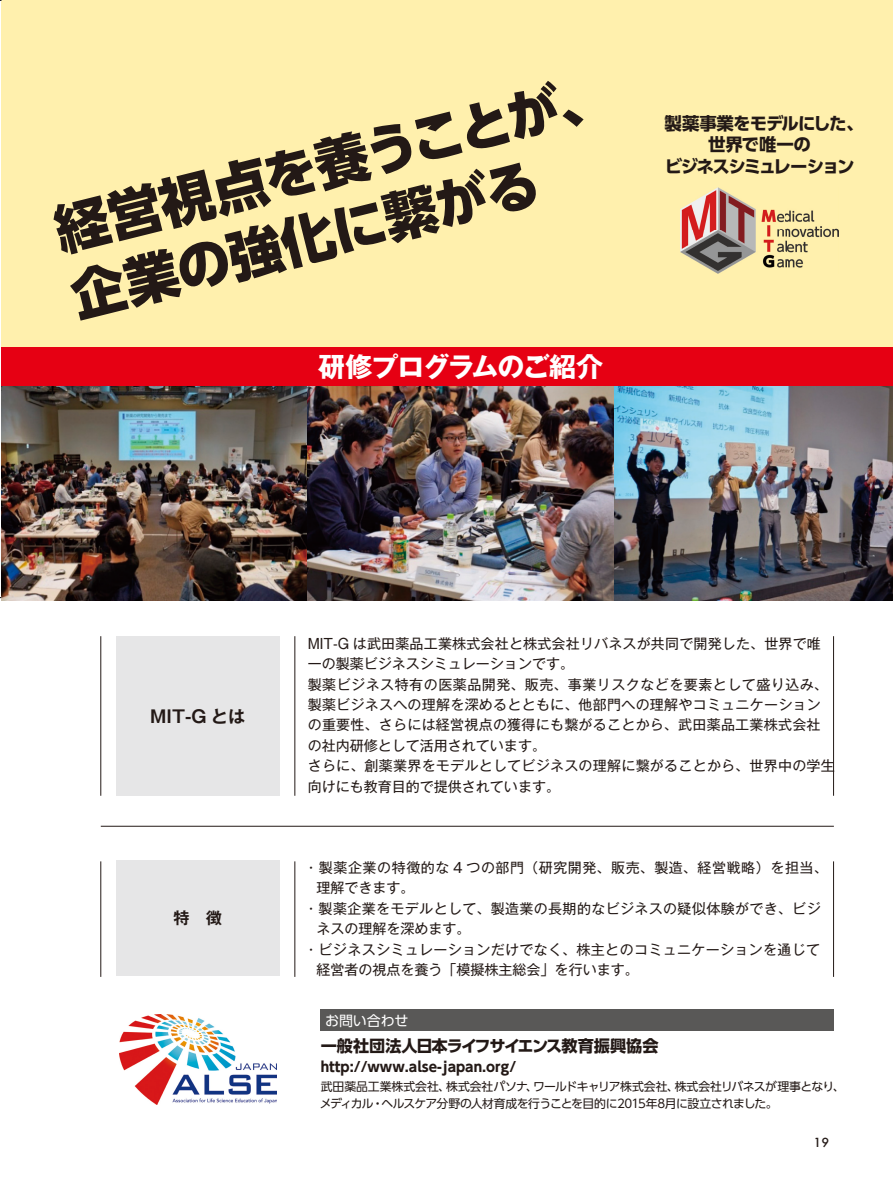
<style>
.page{position:relative;width:893px;height:1178px;background:#fff}
.page>*{position:absolute;margin:0;border:0;box-sizing:border-box;transform-origin:0 0}
.t1{font:800 54.3px/67.9px "UD Shin Go Pro";color:#231916}
.t2{font:700 27px "Gothic MB101 Pro";letter-spacing:-.04em;color:#fff}
.t3{font:700 17.4px/21.3px "UD Shin Go Pro";letter-spacing:-.065em;color:#231916;text-align:center}
.t4{font:700 17.25px "Gothic MB101 Pro De";color:#231916}
.t5{font:700 16.2px "UD Shin Go Pro";letter-spacing:-.05em;color:#231916}
.t6{font:700 16.2px "Gothic MB101 Pro De";color:#231916}
.t7{font:13.95px/20.5px "Gothic MB101 Pro";letter-spacing:.02em;color:#231916}
.t8{font:13.95px "Gothic MB101 Pro";letter-spacing:.04em;color:#231916}
.t9{font:13.95px "Gothic MB101 Pro";color:#231916}
.t10{font:13.95px "UD Shin Go Pro";letter-spacing:-.01em;color:#fff}
.t11{font:500 13.8px "Futura";color:#231916}
.t12{font:700 13.65px "UD Shin Go Pro";color:#231916}
.t13{font:11.85px/16.2px "UD Shin Go Pro";letter-spacing:-.04em;color:#231916}
</style>
<div class="page">
<div style="left:2px;top:0;width:891px;height:373px;background:#fff0ad"></div>
<div style="left:321px;top:1009px;width:513px;height:22px;background:#595857"></div>
<hr style="left:101px;top:826px;width:733px;height:1px;background:#231916">
<img style="left:119px;top:1014px;width:157px;height:91px">
<img style="left:680px;top:187px;width:159px;height:87px">
<div style="left:116px;top:636px;width:164px;height:160px;background:#e6e6e7"></div>
<div style="left:116px;top:860px;width:164px;height:116px;background:#e6e6e7"></div>
<hr style="left:100px;top:636px;width:1px;height:160px;background:#231916">
<hr style="left:100px;top:861px;width:1px;height:116px;background:#231916">
<hr style="left:833px;top:636px;width:1px;height:160px;background:#231916">
<hr style="left:833px;top:861px;width:1px;height:116px;background:#231916">
<hr style="left:294px;top:636px;width:1px;height:160px;background:#231916">
<hr style="left:294px;top:861px;width:1px;height:116px;background:#231916">
<img style="left:1px;top:386px;width:892px;height:215px">
<div style="left:1px;top:347px;width:892px;height:39px;background:#e60013"></div>
<h1 class="t1" style="left:48px;top:197px;width:572px;rotate:-14deg">経営視点を養うことが、企業の強化に繋がる</h1>
<h2 class="t2" style="left:318px;top:344px;width:286px">研修プログラムのご紹介</h2>
<p class="t3" style="left:664px;top:112px;width:201px">製薬事業をモデルにした、世界で唯一の<br>ビジネスシミュレーション</p>
<p class="t4" style="left:150px;top:702px;width:96px">MIT-G とは</p>
<p class="t6" style="left:174px;top:905px;width:50px">特　徴</p>
<p class="t7" style="left:308px;top:631px;width:529px">MIT-G は武田薬品工業株式会社と株式会社リバネスが共同で開発した、世界で唯一の製薬ビジネスシミュレーションです。<br>製薬ビジネス特有の医薬品開発、販売、事業リスクなどを要素として盛り込み、製薬ビジネスへの理解を深めるとともに、他部門への理解やコミュニケーションの重要性、さらには経営視点の獲得にも繋がることから、武田薬品工業株式会社の社内研修として活用されています。<br>さらに、創薬業界をモデルとしてビジネスの理解に繋がることから、世界中の学生向けにも教育目的で提供されています。</p>
<p class="t8" style="left:304px;top:856px;width:525px">・製薬企業の特徴的な 4 つの部門（研究開発、販売、製造、経営戦略）を担当、</p>
<p class="t7" style="left:316px;top:876px;width:100px">理解できます。</p>
<p class="t7" style="left:304px;top:896px;width:518px">・製薬企業をモデルとして、製造業の長期的なビジネスの疑似体験ができ、ビジ</p>
<p class="t9" style="left:316px;top:917px;width:156px">ネスの理解を深めます。</p>
<p class="t7" style="left:304px;top:937px;width:517px">・ビジネスシミュレーションだけでなく、株主とのコミュニケーションを通じて</p>
<p class="t9" style="left:316px;top:958px;width:324px">経営者の視点を養う「模擬株主総会」を行います。</p>
<p class="t10" style="left:325px;top:1009px;width:85px">お問い合わせ</p>
<p class="t5" style="left:321px;top:1033px;width:339px">一般社団法人日本ライフサイエンス教育振興協会</p>
<p class="t12" style="left:321px;top:1055px;width:197px">http://www.alse-japan.org/</p>
<p class="t13" style="left:320px;top:1078px;width:526px">武田薬品工業株式会社、株式会社パソナ、ワールドキャリア株式会社、株式会社リバネスが理事となり、メディカル・ヘルスケア分野の人材育成を行うことを目的に2015年8月に設立されました。</p>
<p class="t11" style="left:813px;top:1132px;width:17px">19</p>
</div>
